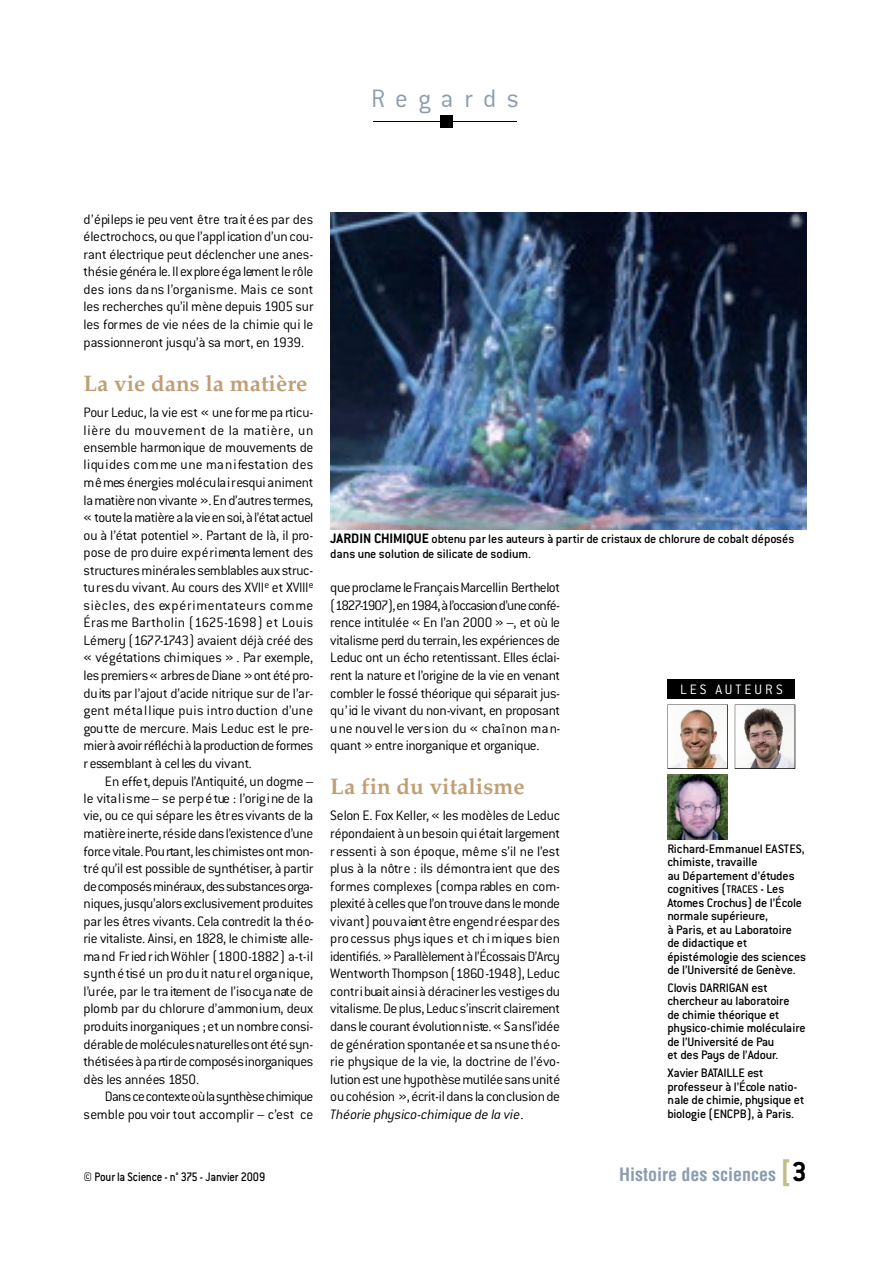
<style>
.page{position:relative;width:893px;height:1263px;background:#fff}
.page>*{position:absolute;margin:0;border:0;box-sizing:border-box;transform-origin:0 0}
.t1{font:300 27.75px "Conduit ITC";letter-spacing:.37em;color:#8b9cb1}
.t2{font:700 22.5px "Palatino";color:#bf9f74}
.t3{font:700 condensed 18px "Helvetica";color:#8b9cb1}
.t4{font:300 15px/17.5px "Conduit ITC";letter-spacing:-.025em;color:#000;text-align:justify}
.t5{font:300 15px "Conduit ITC";letter-spacing:.195em;color:#fff}
.t6{font:500 13.5px/13.5px "Conduit ITC";color:#000}
.t7{font:500 13.5px "Conduit ITC";color:#000;scale:.9 1}
.s1{font-weight:700;font-size:15px}
.s2{font-style:italic}
.s3{font-size:12.15px}
.s4{font-family:"Conduit ITC";font-stretch:normal;font-size:30px;color:#bfbe8a}
.s5{font-family:"Conduit ITC";font-stretch:normal;font-size:30px;color:#000}
</style>
<div class="page">
<hr style="left:373px;top:121px;width:144px;height:1px;background:#000">
<div style="left:440px;top:115px;width:12px;height:13px;background:#000"></div>
<img style="left:330px;top:212px;width:476px;height:317px">
<div style="left:667px;top:680px;width:128px;height:19px;background:#000"></div>
<svg style="left:667px;top:705px;width:61px;height:64px"></svg>
<svg style="left:734px;top:705px;width:61px;height:64px"></svg>
<img style="left:667px;top:775px;width:60px;height:64px">
<h1 class="t1" style="left:371px;top:89px;width:149px">Rega rds</h1>
<p class="t4" style="left:84px;top:212px;width:231px">d ’é pi leps ie peu vent être tra it é es par des é lectro cho cs, ou que l’appl icationd’un cou&shy;rant électrique peut déclencher une anes&shy;th é s ie généra le. Ilex plore éga lement lerôle des ions da ns l’orga n is me. Mais ce sont les recherches qu’il mène depuis 1905 sur les for mes de vie nées de la ch im ie qui le passionneront jusqu’à sa mort, en 1939.</p>
<h2 class="t2" style="left:84px;top:374px;width:225px">La vie dans la matière</h2>
<p class="t4" style="left:84px;top:405px;width:231px">Pour Leduc, la vie est « u ne for me pa rticu&shy;lière du mou vement de la mati è r e, un ensem ble ha r mon ique de mou vements de l iqu ides com me une ma n i festation des m ê mes énerg ies mol é cu la i r es qui animent lamatière non vivante ».En d’au tr es ter mes, « tou telamatièrealavieensoi,àl’étatactuel ou à l’état potentiel ». Pa rta nt de là, il pro&shy;pose de pro duire ex p é r i menta lement des structu r es minéra les sem blables auxstruc&shy;tu r es du vivant. Au cours des XVII<sup>e</sup> et XVIII<sup>e </sup>s i è cles, des ex p é r i mentateurs com me É ras me Ba rtholin (1625-1698) et Lou i s L é mery (1677-1743) av a ient déjà créé des « v é g é tations ch i m iques » . Par exemple, lespr em iers « a r br es deDia ne »ont été pro&shy;du its par l’ajout d’acide nitr ique sur de l’ar&shy;gent méta l l ique puis intro duction d’u ne gou tte de mercu r e. Mais Leduc est le pr e&shy;m ier àavoir réfléchiàlapro duction defor mes r essem bla nt à cel les du vivant.</p>
<p class="t4" style="left:84px;top:774px;width:232px;text-indent:21px">En effe t,depuis l’Antiqu ité, un dog me – le vita l i s me – se perp é tue : l’or ig i ne de la v ie, ou ce qui sépare les êtr esvivants de la matièreinerte,résideda ns l’ex isten ce d’u ne f orcevita le.Pou rta nt,les ch im istes ontmon&shy;tré qu’il est poss ible de sy nth é tiser, àpa rtir decomposésminéraux,dessubsta n cesorga&shy;n iques,jusqu ’a lorsexclus ivementpro du ites par les êtr es vivants. Cela contr ed it la th é o&shy;r ie vita liste. Ains i, en 1828, le ch im iste alle&shy;ma nd Fr ied r ich Wöhler (18 0 0 -1882) a-t- il sy nth é tisé un pro du it natu r el orga n ique, l’u r é e, par le tra itement de l’iso cya nate de plomb par du ch lorure d’ammon iu m, deu x pro du its inorga n iques ;et un nom bre cons i&shy;d é rablede molé cu lesnatu r ellesont été sy n&shy;th é tis é es àpa rtir decomposésinorga n iques dès les années 1850.</p>
<p class="t4" style="left:84px;top:1089px;width:231px;text-align:right">Da nscecontexteoùlasy nth è sech im ique sem ble pou voir tout accomplir – c’est ce</p>
<p class="t7" style="left:84px;top:1173px;width:203px">© Pour la Science - n° 375 - Janvier 2009</p>
<p class="t6" style="left:330px;top:533px;width:465px;line-height:15.1px"><span class="s1">JARDIN CHIMIQUE</span> obtenu par les auteurs à partir de cristaux de chlorure de cobalt déposés dans une solution de silicate de sodium.</p>
<p class="t4" style="left:330px;top:580px;width:232px">quepro cla me leFra nçaisMa rcellin Berthelot ( 1827-1907),en19 84,àl’o ccas iond’u necon fé&shy;r en ce intitulée « En l’an 20 0 0 » –, et où le v ita lis me perd du ter ra in,les ex p é r ien ces de Leduc ont un écho retentissa nt. Elles écla i&shy;r ent la nature et l’or ig ine de la vie en vena nt com bler le fossé th é or ique qui sépa ra it jus&shy;qu ’ ici le vivant du non-v iv a nt, en proposa nt u ne nou vel le ver s ion du « cha î non ma n&shy;qua nt » entre inorga n ique et orga n ique.</p>
<h2 class="t2" style="left:330px;top:778px;width:196px">La fin du vitalisme</h2>
<p class="t4" style="left:330px;top:809px;width:232px">Selon E. Fox Keller, « les modèles de Leduc r é ponda ient àun besoin quiéta it la rgement r essenti à son époque, même s’il ne l’est pl us à la nôtr e : ils démontra ient que des f or mes complexes (compa rables en com&shy;plex itéàcelles que l’ontrou veda nsle monde v iv a nt) pou v a ientêtreengend r é es pardes pro cessus phys iques et ch i m iques bien identifié s. »Pa ra llè lementàl’ÉcossaisD’A rcy Wentworth Thompson (1860 -1948), Leduc contr i bua it ainsi à déraciner les vestiges du v ita lis me.De plus,Leducs’inscr it cla ir ement da nsle cou ra ntévolu tion n i ste.« S a nsl’id é e de génération spontanée et sa ns une th é o&shy;rie physique de la vie, la doctrine de l’évo&shy;lu tion estune hy poth è semu tiléesa ns unit é oucoh é s ion »,écr it-ilda ns la con clus ion de <span class="s2">Théorie physico-chimique de la vie</span>.</p>
<p class="t5" style="left:680px;top:684px;width:104px">LES AU T EU R S</p>
<p class="t6" style="left:667px;top:843px;width:140px">Richard-Emmanuel EASTES, chimiste, travaille<br>au Département d’études cognitives (<span class="s3">TRACES</span> - Les<br>Atomes Crochus) de l’École normale supérieure,<br>à Paris, et au Laboratoire de didactique et épistémologie des sciences de l’Université de Genève.</p>
<p class="t6" style="left:667px;top:982px;width:140px">Clovis DARRIGAN est chercheur au laboratoire<br>de chimie théorique et physico-chimie moléculaire de l’Université de Pau<br>et des Pays de l’Adour.</p>
<p class="t6" style="left:667px;top:1068px;width:138px">Xavier BATAILLE est professeur à l’École natio&shy;nale de chimie, physique et biologie (ENCPB), à Paris.</p>
<p class="t3" style="left:619px;top:1168px;width:189px">Histoire des sciences <span class="s4">[</span><span class="s5">3</span></p>
</div>
